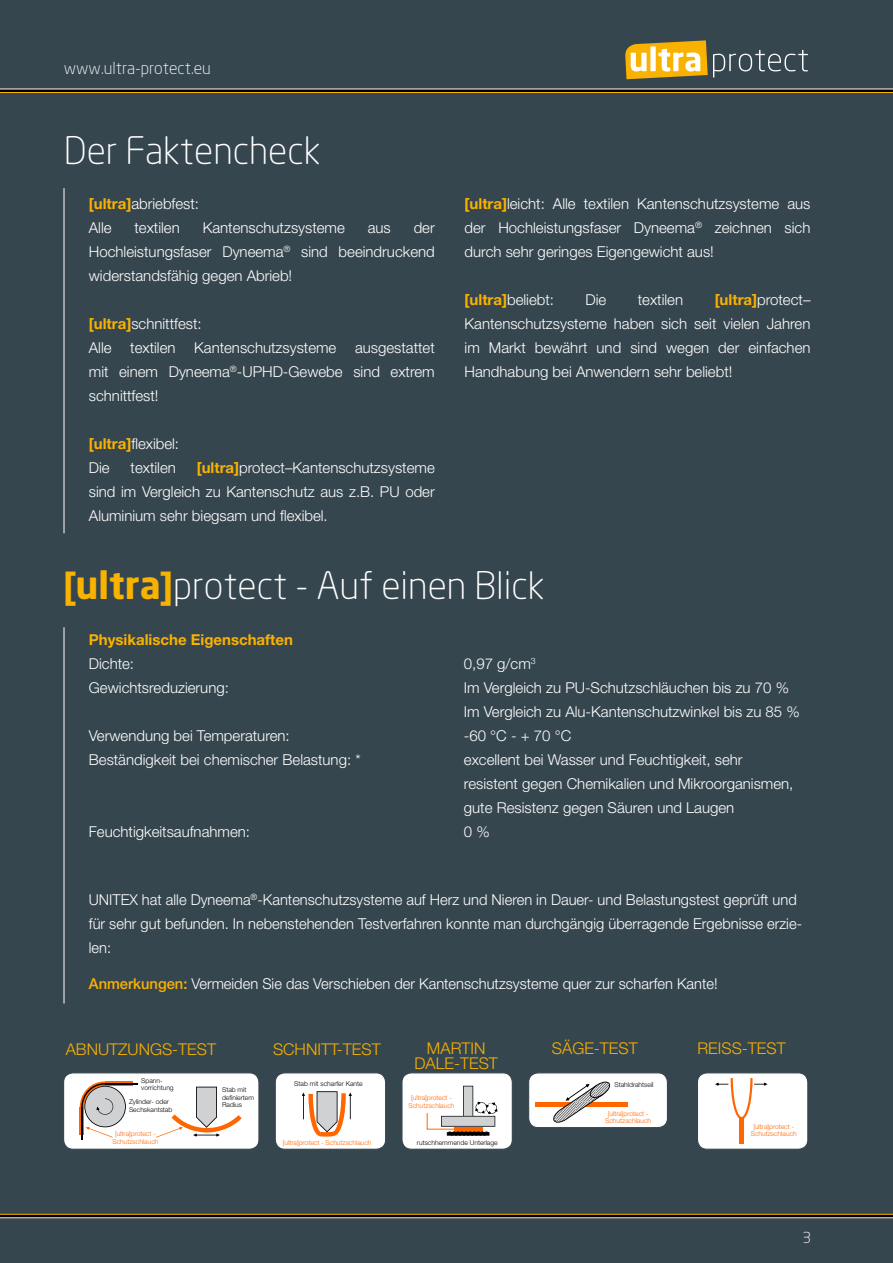
<style>
.page{position:relative;width:893px;height:1263px;background:#36464e}
.page>*{position:absolute;margin:0;border:0;box-sizing:border-box;transform-origin:0 0}
.t1{font:300 37.5px "Neo Sans";color:#fff}
.t2{font:300 16.5px "Neo Sans";color:#fff}
.t3{font:300 16.2px "Helvetica Neue LT Std";color:#f9b200}
.t4{font:300 15px/24px "Helvetica Neue LT Std";color:#fff}
.t5{font:700 15px "Helvetica Neue LT Std";color:#f9b200}
.t6{font:300 15px "Neo Sans";color:#fff}
.t7{font:300 6.75px/7.5px "Helvetica Neue LT Std";color:#f60;text-align:center}
.t8{font:300 6.75px/7.5px "Helvetica Neue LT Std";color:#000}
.s1{font-weight:700;color:#f9b200}
.s2{font-family:"Helvetica Neue LT Std";font-weight:700;color:#f9b200}
.s3{font-weight:500;color:#f9b200}
</style>
<div class="page">
<svg style="left:625px;top:40px;width:183px;height:39px"></svg>
<svg style="left:0;top:89px;width:893px;height:3px;background:#2a2a2a"></svg>
<hr style="left:0;top:92px;width:893px;height:1px;background:#f9b200">
<hr style="left:0;top:88px;width:893px;height:1px;background:#fff">
<hr style="left:0;top:1214px;width:893px;height:4px;background:#000">
<hr style="left:0;top:1214px;width:893px;height:1px;background:#f9b200">
<hr style="left:0;top:1217px;width:893px;height:1px;background:#fff">
<hr style="left:64px;top:188px;width:1px;height:345px;background:#fff">
<hr style="left:64px;top:627px;width:1px;height:376px;background:#fff">
<div style="left:64px;top:1073px;width:195px;height:76px;background:#fff;border-radius:9px"></div>
<div style="left:63px;top:1072px;width:196px;height:78px;border:1px solid #36464e;border-radius:9px"></div>
<div style="left:105px;top:1081px;width:28px;height:5px;background:#f60"></div>
<hr style="left:81px;top:1107px;width:2px;height:33px;background:#000">
<hr style="left:105px;top:1083px;width:33px;height:2px;background:#000">
<svg style="left:80px;top:1081px;width:46px;height:56px"></svg>
<svg style="left:156px;top:1087px;width:86px;height:50px"></svg>
<div style="left:275px;top:1073px;width:111px;height:76px;background:#fff;border-radius:9px"></div>
<div style="left:275px;top:1072px;width:111px;height:78px;border:1px solid #36464e;border-radius:9px"></div>
<svg style="left:302px;top:1091px;width:50px;height:45px"></svg>
<div style="left:529px;top:1073px;width:138px;height:54px;background:#fff;border-radius:9px"></div>
<div style="left:528px;top:1072px;width:140px;height:56px;border:1px solid #36464e;border-radius:9px"></div>
<div style="left:536px;top:1102px;width:92px;height:5px;background:#f60"></div>
<svg style="left:553px;top:1081px;width:57px;height:42px"></svg>
<div style="left:402px;top:1073px;width:110px;height:76px;background:#fff;border-radius:9px"></div>
<div style="left:401px;top:1072px;width:112px;height:78px;border:1px solid #36464e;border-radius:9px"></div>
<div style="left:697px;top:1073px;width:111px;height:76px;background:#fff;border-radius:9px"></div>
<div style="left:697px;top:1072px;width:111px;height:78px;border:1px solid #36464e;border-radius:9px"></div>
<div style="left:739px;top:1117px;width:5px;height:27px;background:#f60"></div>
<svg style="left:715px;top:1078px;width:53px;height:41px"></svg>
<svg style="left:426px;top:1086px;width:71px;height:49px"></svg>
<p class="t2" style="left:64px;top:61px;width:149px">www.ultra-protect.eu</p>
<h1 class="t1" style="left:64px;top:134px;width:258px">Der Faktencheck</h1>
<p class="t4" style="left:89px;top:191px;width:112px"><span class="s1">[ultra]</span>abriebfest:<br>Alle</p>
<p class="t4" style="left:89px;top:215px;width:347px;text-align:justify;text-indent:325px">der Hochleistungsfaser Dyneema<sup>®</sup> sind beeindruckend widerstandsfähig gegen Abrieb!</p>
<p class="t4" style="left:89px;top:311px;width:347px"><span class="s1">[ultra]</span>schnittfest:<br>Alle textilen Kantenschutzsysteme ausgestattet mit einem Dyneema<sup>®</sup>-UPHD-Gewebe sind extrem schnittfest!</p>
<p class="t4" style="left:89px;top:431px;width:92px"><span class="s1">[ultra]</span>flexibel:<br>Die</p>
<p class="t4" style="left:135px;top:215px;width:47px">textilen</p>
<p class="t4" style="left:203px;top:215px;width:144px">Kantenschutzsysteme</p>
<p class="t4" style="left:368px;top:215px;width:25px">aus</p>
<p class="t4" style="left:89px;top:455px;width:347px;text-align:justify;text-indent:108px"><span class="s1">[ultra]</span>protect–Kantenschutzsysteme sind im Vergleich zu Kantenschutz aus z.B. PU oder Aluminium sehr biegsam und flexibel.</p>
<p class="t4" style="left:131px;top:455px;width:47px">textilen</p>
<p class="t4" style="left:465px;top:191px;width:347px;text-align:justify"><span class="s1">[ultra]</span>leicht: Alle textilen Kantenschutzsysteme aus der Hochleistungsfaser Dyneema<sup>®</sup> zeichnen sich durch sehr geringes Eigengewicht aus!</p>
<p class="t4" style="left:465px;top:287px;width:91px"><span class="s1">[ultra]</span>beliebt:</p>
<p class="t4" style="left:585px;top:287px;width:22px">Die</p>
<p class="t4" style="left:638px;top:287px;width:47px">textilen</p>
<p class="t4" style="left:465px;top:287px;width:347px;text-align:justify;text-indent:250px"><span class="s1">[ultra]</span>protect– Kantenschutzsysteme haben sich seit vielen Jahren im Markt bewährt und sind wegen der einfachen Handhabung bei Anwendern sehr beliebt!</p>
<h1 class="t1" style="left:63px;top:568px;width:483px"><span class="s2">[</span><span class="s1">ultra</span><span class="s2">]</span>protect - Auf einen Blick</h1>
<p class="t5" style="left:89px;top:630px;width:206px">Physikalische Eigenschaften</p>
<p class="t4" style="left:89px;top:651px;width:47px">Dichte:</p>
<p class="t4" style="left:464px;top:651px;width:73px">0,97 g/cm<sup>3</sup></p>
<p class="t4" style="left:89px;top:675px;width:142px">Gewichtsreduzierung:</p>
<p class="t4" style="left:464px;top:675px;width:337px">Im Vergleich zu PU-Schutzschläuchen bis zu 70 %<br>Im Vergleich zu Alu-Kantenschutzwinkel bis zu 85 %</p>
<p class="t4" style="left:89px;top:723px;width:202px">Verwendung bei Temperaturen:</p>
<p class="t4" style="left:464px;top:723px;width:109px">-60 °C - + 70 °C</p>
<p class="t4" style="left:89px;top:747px;width:273px">Beständigkeit bei chemischer Belastung: *</p>
<p class="t4" style="left:464px;top:747px;width:331px">excellent bei Wasser und Feuchtigkeit, sehr resistent gegen Chemikalien und Mikroorganismen, gute Resistenz gegen Säuren und Laugen</p>
<p class="t4" style="left:89px;top:819px;width:163px">Feuchtigkeitsaufnahmen:</p>
<p class="t4" style="left:464px;top:819px;width:27px">0 %</p>
<p class="t4" style="left:89px;top:887px;width:715px">UNITEX hat alle Dyneema<sup>®</sup>-Kantenschutzsysteme auf Herz und Nieren in Dauer- und Belastungstest geprüft und für sehr gut befunden. In nebenstehenden Testverfahren konnte man durchgängig überragende Ergebnisse erzie&shy;len:</p>
<p class="t4" style="left:89px;top:971px;width:630px"><span class="s3">Anmerkungen:</span> Vermeiden Sie das Verschieben der Kantenschutzsysteme quer zur scharfen Kante!</p>
<p class="t3" style="left:66px;top:1039px;width:22px">Abnut</p>
<p class="t3" style="left:118px;top:1039px;width:22px">zungs</p>
<p class="t3" style="left:172px;top:1039px;width:17px">-test</p>
<p class="t3" style="left:427px;top:1038px;width:33px">MArtin</p>
<p class="t3" style="left:552px;top:1039px;width:59px">Säge -test</p>
<p class="t3" style="left:415px;top:1053px;width:65px">Dale-Test</p>
<p class="t3" style="left:273px;top:1039px;width:32px">SChnitt</p>
<p class="t3" style="left:337px;top:1039px;width:26px">-Test</p>
<p class="t3" style="left:697px;top:1039px;width:61px">REISS-test</p>
<p class="t8" style="left:141px;top:1076px;width:34px">Spann&shy;vorrichtung</p>
<p class="t8" style="left:294px;top:1079px;width:70px">Stab mit scharfer Kante</p>
<p class="t8" style="left:222px;top:1086px;width:34px">Stab mit definiertem<br>Radius</p>
<p class="t8" style="left:129px;top:1098px;width:45px">Zylinder- oder<br>Sechskantstab</p>
<p class="t7" style="left:112px;top:1130px;width:48px">[ultra]protect -<br>Schutzschlauch</p>
<p class="t7" style="left:283px;top:1138px;width:90px">[ultra]protect - Schutzschlauch</p>
<p class="t7" style="left:409px;top:1094px;width:48px">[ultra]protect -<br>Schutzschlauch</p>
<p class="t8" style="left:417px;top:1138px;width:82px">rutschhemmende Unterlage</p>
<p class="t8" style="left:614px;top:1081px;width:41px">Stahldrahtseil</p>
<p class="t7" style="left:605px;top:1109px;width:48px">[ultra]protect -<br>Schutzschlauch</p>
<p class="t7" style="left:751px;top:1122px;width:48px">[ultra]protect -<br>Schutzschlauch</p>
<p class="t6" style="left:803px;top:1231px;width:10px">3</p>
</div>
